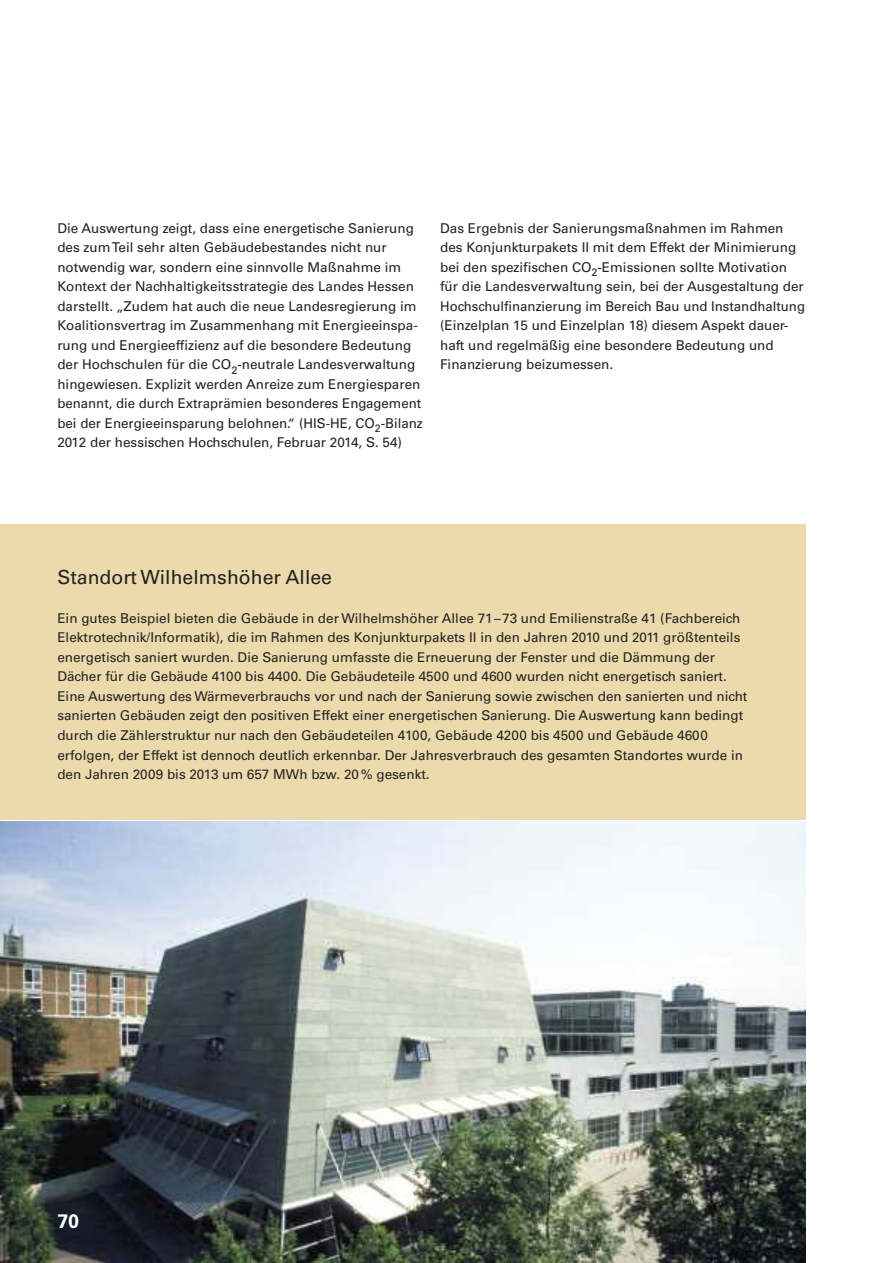
<style>
.page{position:relative;width:893px;height:1263px;background:#fff}
.page>*{position:absolute;margin:0;border:0;box-sizing:border-box;transform-origin:0 0}
.t1{font:19.5px "Univers LT";color:#222221}
.t2{font:700 19.5px "Univers LT";color:#fff}
.t3{font:13.5px/19.5px "Univers LT";color:#222221}
</style>
<div class="page">
<img style="left:0;top:821px;width:806px;height:442px">
<div style="left:0;top:525px;width:806px;height:295px;background:#ecdaad"></div>
<p class="t3" style="left:57px;top:220px;width:367px">Die Auswertung zeigt, dass eine energetische Sanierung des zumTeil sehr alten Gebäudebestandes nicht nur notwendig war, sondern eine sinnvolle Maßnahme im Kontext der Nachhaltigkeitsstrategie des Landes Hessen darstellt. „Zudem hat auch die neue Landesregierung im Koalitionsvertrag im Zusammenhang mit Energieeinspa&shy;rung und Energieeffizienz auf die besondere Bedeutung der Hochschulen für die CO<sub>2</sub>-neutrale Landesverwaltung hingewiesen. Explizit werden Anreize zum Energiesparen benannt, die durch Extraprämien besonderes Engagement bei der Energieeinsparung belohnen.“ (HIS-HE, CO<sub>2</sub>-Bilanz 2012 der hessischen Hochschulen, Februar 2014, S. 54)</p>
<p class="t3" style="left:440px;top:220px;width:366px">Das Ergebnis der Sanierungsmaßnahmen im Rahmen des Konjunkturpakets II mit dem Effekt der Minimierung bei den spezifischen CO<sub>2</sub>-Emissionen sollte Motivation für die Landesverwaltung sein, bei der Ausgestaltung der Hochschulfinanzierung im Bereich Bau und Instandhaltung (Einzelplan 15 und Einzelplan 18) diesem Aspekt dauer&shy;haft und regelmäßig eine besondere Bedeutung und Finanzierung beizumessen.</p>
<h1 class="t1" style="left:57px;top:570px;width:276px">Standort Wilhelmshöher Allee</h1>
<p class="t3" style="left:57px;top:610px;width:691px">Ein gutes Beispiel bieten die Gebäude in der Wilhelmshöher Allee 71–73 und Emilienstraße 41 (Fachbereich Elektrotechnik/Informatik), die im Rahmen des Konjunkturpakets II in den Jahren 2010 und 2011 größtenteils energetisch saniert wurden. Die Sanierung umfasste die Erneuerung der Fenster und die Dämmung der Dächer für die Gebäude 4100 bis 4400. Die Gebäudeteile 4500 und 4600 wurden nicht energetisch saniert.<br>Eine Auswertung des Wärmeverbrauchs vor und nach der Sanierung sowie zwischen den sanierten und nicht sanierten Gebäuden zeigt den positiven Effekt einer energetischen Sanierung. Die Auswertung kann bedingt durch die Zählerstruktur nur nach den Gebäudeteilen 4100, Gebäude 4200 bis 4500 und Gebäude 4600 erfolgen, der Effekt ist dennoch deutlich erkennbar. Der Jahresverbrauch des gesamten Standortes wurde in den Jahren 2009 bis 2013 um 657 MWh bzw. 20% gesenkt.</p>
<h1 class="t2" style="left:57px;top:1213px;width:23px">70</h1>
</div>
